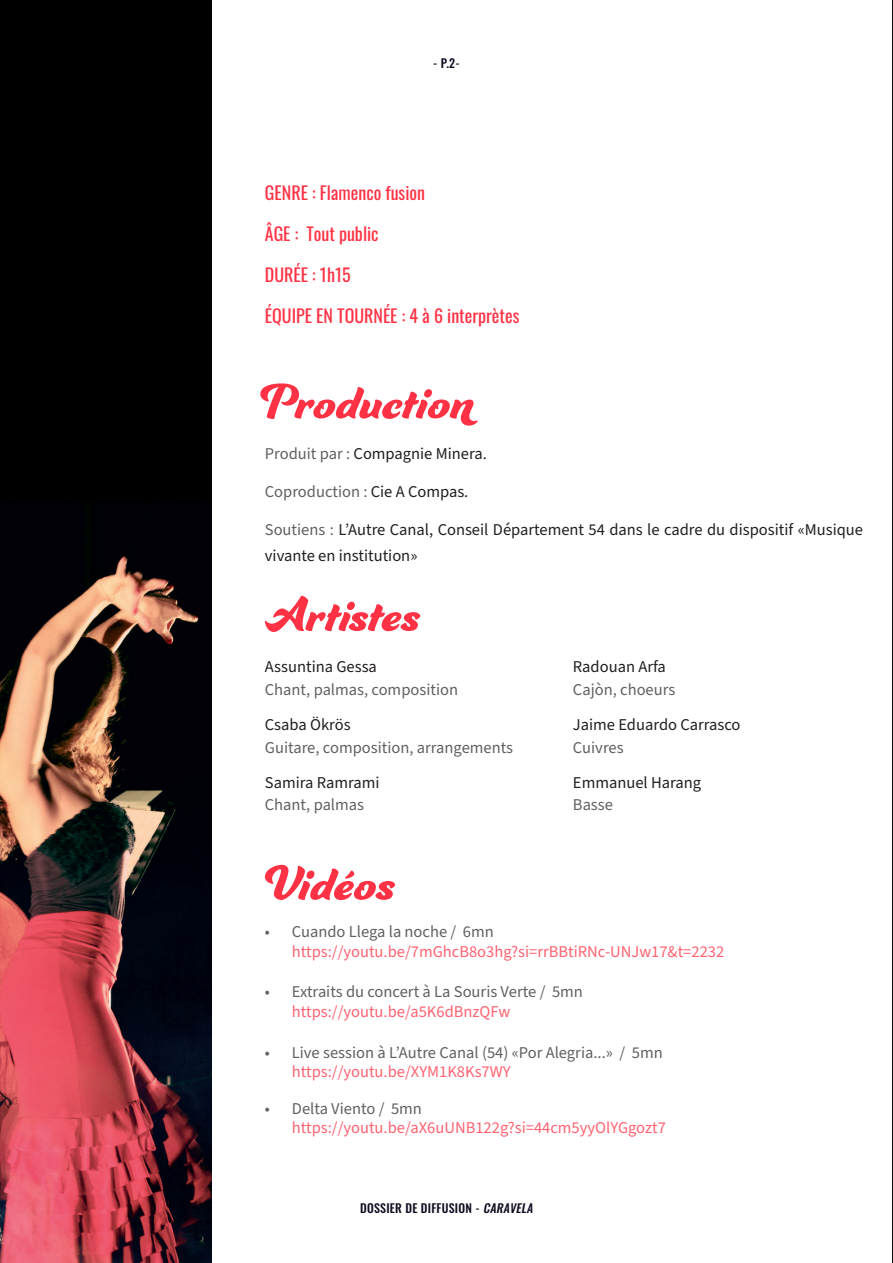
<style>
.page{position:relative;width:893px;height:1263px;background:#fff}
.page>*{position:absolute;margin:0;border:0;box-sizing:border-box;transform-origin:0 0}
.Titre1{font:52.5px "Ganache";color:#ff3245}
.paragraphe_couleur{font:18px "Oswald";color:#ff3245}
.t1{font:16.5px/19.5px "Source Sans Pro";color:#616164}
.t2{font:16.5px/25.5px "Source Sans Pro";color:#231f20}
.t3{font:16.5px/19.5px "Source Sans Pro";color:#ff6372}
.t4{font:500 12px "Oswald";letter-spacing:.02em;color:#0f0b1f}
.s1{color:#616164}
.s2{color:#231f20}
.s3{color:#ff6372}
.s4{font-style:italic}
</style>
<div class="page">
<div style="left:0;top:0;width:211px;height:1263px;background:#000"></div>
<img style="left:0;top:556px;width:211px;height:707px">
<hr style="left:892px;top:0;width:1px;height:1263px;background:#0a0a0d">
<p class="t4" style="left:433px;top:57px;width:28px">- P.2-</p>
<p class="paragraphe_couleur" style="left:265px;top:177px;width:162px">GENRE : Flamenco fusion</p>
<p class="paragraphe_couleur" style="left:265px;top:218px;width:115px">ÂGE : Tout public</p>
<p class="paragraphe_couleur" style="left:265px;top:259px;width:87px">DURÉE : 1h15</p>
<p class="paragraphe_couleur" style="left:265px;top:300px;width:256px">ÉQUIPE EN TOURNÉE : 4 à 6 interprètes</p>
<p class="Titre1" style="left:260px;top:369px;width:214px">Production</p>
<p class="t2" style="left:265px;top:441px;width:223px"><span class="s1">Produit par :</span> Compagnie Minera.</p>
<p class="t1" style="left:265px;top:482px;width:205px">Coproduction : <span class="s2">Cie A Compas.</span></p>
<p class="t2" style="left:265px;top:518px;width:600px"><span class="s1">Soutiens :</span> L’Autre Canal, Conseil Département 54 dans le cadre du dispositif «Musique vivante en institution»</p>
<p class="Titre1" style="left:265px;top:582px;width:156px">Artistes</p>
<p class="t2" style="left:265px;top:655px;width:114px">Assuntina Gessa</p>
<p class="t1" style="left:265px;top:680px;width:195px">Chant, palmas, composition</p>
<p class="t2" style="left:265px;top:712px;width:87px">Csaba Ökrös</p>
<p class="t1" style="left:265px;top:738px;width:250px">Guitare, composition, arrangements</p>
<p class="t2" style="left:265px;top:770px;width:116px">Samira Ramrami</p>
<p class="t1" style="left:265px;top:796px;width:101px">Chant, palmas</p>
<p class="Titre1" style="left:265px;top:851px;width:131px">Vidéos</p>
<p class="t2" style="left:573px;top:655px;width:94px">Radouan Arfa</p>
<p class="t1" style="left:573px;top:680px;width:104px">Cajòn, choeurs</p>
<p class="t2" style="left:573px;top:712px;width:169px">Jaime Eduardo Carrasco</p>
<p class="t1" style="left:573px;top:738px;width:52px">Cuivres</p>
<p class="t2" style="left:573px;top:770px;width:130px">Emmanuel Harang</p>
<p class="t1" style="left:573px;top:796px;width:42px">Basse</p>
<p class="t3" style="left:292px;top:922px;width:434px;text-indent:-27px"><span class="s1">• Cuando Llega la noche / 6mn </span>https://youtu.be/7mGhcB8o3hg?si=rrBBtiRNc-UNJw17&amp;t=2232</p>
<p class="t1" style="left:292px;top:982px;width:293px;text-indent:-27px">• Extraits du concert à La Souris Verte / 5mn <span class="s3">https://youtu.be/a5K6dBnzQFw</span></p>
<p class="t1" style="left:292px;top:1043px;width:372px;text-indent:-27px">• Live session à L’Autre Canal (54) «Por Alegria...» / 5mn <span class="s3">https://youtu.be/XYM1K8Ks7WY</span></p>
<p class="t3" style="left:292px;top:1099px;width:376px;text-indent:-27px"><span class="s1">• Delta Viento / 5mn </span>https://youtu.be/aX6uUNB122g?si=44cm5yyOlYGgozt7</p>
<p class="t4" style="left:360px;top:1202px;width:177px">DOSSIER DE DIFFUSION - <span class="s4">CARAVELA</span></p>
</div>
